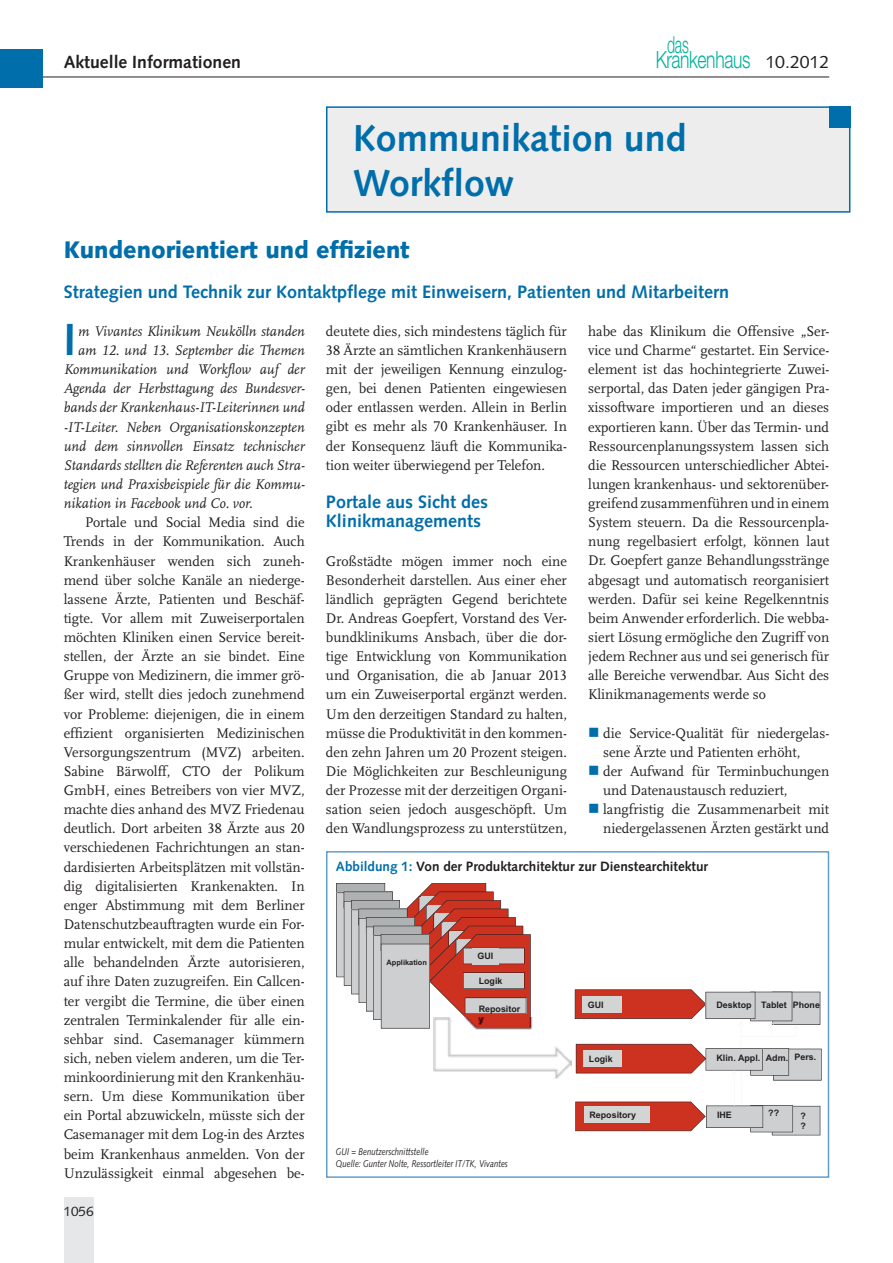
<style>
.page{position:relative;width:893px;height:1263px;background:#fff}
.page>*{position:absolute;margin:0;border:0;box-sizing:border-box;transform-origin:0 0}
.t1{font:700 45px "Syntax";color:#006eaa}
.t2{font:700 37.5px/45px "Syntax";color:#006eaa}
.t3{font:900 24px "Syntax";color:#006eaa;scale:.95 1}
.t4{font:300 23.7px "Helvetica Neue";letter-spacing:-.025em;color:#00b19c;scale:.74 1}
.t5{font:300 23.4px "Helvetica Neue";color:#00b19c;scale:.6 1}
.t6{font:700 18px/19.2px "Syntax";color:#006eaa}
.t7{font:700 17.7px "Syntax";color:#231f20}
.t8{font:17.7px "Syntax";color:#231f20}
.t9{font:14.7px/19.2px "Scala LF";color:#231f20;text-align:justify}
.t10{font:italic 14.7px "Scala LF";color:#231f20}
.t11{font:700 13.5px "Syntax";color:#231f20}
.t12{font:13.5px "Syntax";color:#231f20}
.t13{font:italic 9.75px/12px "Syntax";color:#231f20;scale:.8 1}
.t14{font:700 8.85px/10.6px "Arial";color:#231f20}
.t15{font:700 7.5px "Arial";color:#231f20}
.s1{color:#006eaa}
</style>
<div class="page">
<hr style="left:21px;top:77px;width:808px;height:1px;background:#231f20">
<div style="left:0;top:49px;width:42px;height:38px;background:#006eaa"></div>
<div style="left:64px;top:1197px;width:29px;height:66px;background:#e6e7e8"></div>
<div style="left:327px;top:107px;width:523px;height:105px;background:#ededee"></div>
<div style="left:326px;top:106px;width:524px;height:107px;border:2px solid #006eaa"></div>
<div style="left:829px;top:106px;width:21px;height:22px;background:#006eaa"></div>
<div style="left:326px;top:851px;width:503px;height:327px;border:2px solid #639dca"></div>
<svg style="left:336px;top:883px;width:195px;height:145px;background:#c69a95"></svg>
<img style="left:434px;top:1018px;width:137px;height:61px">
<svg style="left:575px;top:989px;width:246px;height:146px"></svg>
<h3 class="t5" style="left:667px;top:36px;width:37px">das</h3>
<h3 class="t4" style="left:656px;top:51px;width:130px">Krankenhaus</h3>
<p class="t7" style="left:64px;top:55px;width:179px">Aktuelle Informationen</p>
<p class="t8" style="left:765px;top:55px;width:65px">10.2012</p>
<h2 class="t2" style="left:353px;top:119px;width:335px">Kommunikation und<br>Workflow</h2>
<h3 class="t3" style="left:64px;top:240px;width:366px">Kundenorientiert und effizient</h3>
<p class="t6" style="left:64px;top:284px;width:667px">Strategien und Technik zur Kontaktpflege mit Einweisern, Patienten und Mitarbeitern</p>
<h1 class="t1" style="left:64px;top:321px;width:14px">I</h1>
<p class="t10" style="left:78px;top:325px;width:228px">m Vivantes Klinikum Neukölln standen</p>
<p class="t9" style="left:326px;top:322px;width:242px">deutete dies, sich mindestens täglich für 38 Ärzte an sämtlichen Krankenhäusern mit der jeweiligen Kennung einzulog&shy;gen, bei denen Patienten eingewiesen oder entlassen werden. Allein in Berlin gibt es mehr als 70 Krankenhäuser. In der Konsequenz läuft die Kommunika&shy;tion weiter überwiegend per Telefon.</p>
<p class="t6" style="left:326px;top:494px;width:163px">Portale aus Sicht des<br>Klinikmanagements</p>
<p class="t9" style="left:326px;top:552px;width:242px">Großstädte mögen immer noch eine Besonderheit darstellen. Aus einer eher ländlich geprägten Gegend berichtete Dr. Andreas Goepfert, Vorstand des Ver&shy;bundklinikums Ansbach, über die dor&shy;tige Entwicklung von Kommunikation und Organisation, die ab Januar 2013 um ein Zuweiserportal ergänzt werden.<br>Um den derzeitigen Standard zu halten, müsse die Produktivität in den kommen&shy;den zehn Jahren um 20 Prozent steigen.<br>Die Möglichkeiten zur Beschleunigung der Prozesse mit der derzeitigen Organi&shy;sation seien jedoch ausgeschöpft. Um den Wandlungsprozess zu unterstützen,</p>
<p class="t9" style="left:588px;top:323px;width:242px">habe das Klinikum die Offensive „Ser&shy;vice und Charme“ gestartet. Ein Service&shy;element ist das hochintegrierte Zuwei&shy;serportal, das Daten jeder gängigen Pra&shy;xissoftware importieren und an dieses exportieren kann. Über das Termin- und Ressourcenplanungssystem lassen sich die Ressourcen unterschiedlicher Abtei&shy;lungen krankenhaus- und sektorenüber&shy;greifend zusammenführen und in einem System steuern. Da die Ressourcenpla&shy;nung regelbasiert erfolgt, können laut Dr. Goepfert ganze Behandlungsstränge abgesagt und automatisch reorganisiert werden. Dafür sei keine Regelkenntnis beim Anwender erforderlich. Die webba&shy;siert Lösung ermögliche den Zugriff von jedem Rechner aus und sei generisch für alle Bereiche verwendbar. Aus Sicht des Klinikmanagements werde so</p>
<p class="t9" style="left:603px;top:724px;width:228px;text-indent:-15px"><span class="s1">■</span> die Service-Qualität für niedergelas&shy;sene Ärzte und Patienten erhöht,</p>
<p class="t9" style="left:603px;top:763px;width:228px;text-indent:-15px"><span class="s1">■</span> der Aufwand für Terminbuchungen und Datenaustausch reduziert,</p>
<p class="t9" style="left:588px;top:801px;width:242px;text-align:right"><span class="s1">■</span> langfristig die Zusammenarbeit mit niedergelassenen Ärzten gestärkt und</p>
<p class="t11" style="left:336px;top:861px;width:374px"><span class="s1">Abbildung 1:</span> Von der Produktarchitektur zur Dienstearchitektur</p>
<p class="t10" style="left:78px;top:344px;width:228px">am 12. und 13. September die Themen</p>
<p class="t10" style="left:64px;top:363px;width:242px">Kommunikation und Workflow auf der</p>
<p class="t10" style="left:64px;top:382px;width:242px">Agenda der Herbsttagung des Bundesver-</p>
<p class="t10" style="left:64px;top:401px;width:242px">bands der Krankenhaus-IT-Leiterinnen und</p>
<p class="t10" style="left:64px;top:420px;width:242px">-IT-Leiter. Neben Organisationskonzepten</p>
<p class="t10" style="left:64px;top:439px;width:242px">und dem sinnvollen Einsatz technischer</p>
<p class="t10" style="left:64px;top:458px;width:242px">Standards stellten die Referenten auch Stra-</p>
<p class="t10" style="left:64px;top:478px;width:242px">tegien und Praxisbeispiele für die Kommu-</p>
<p class="t10" style="left:64px;top:497px;width:190px">nikation in Facebook und Co. vor.</p>
<p class="t9" style="left:64px;top:514px;width:242px;text-indent:21px">Portale und Social Media sind die Trends in der Kommunikation. Auch Krankenhäuser wenden sich zuneh&shy;mend über solche Kanäle an niederge&shy;lassene Ärzte, Patienten und Beschäf&shy;tigte. Vor allem mit Zuweiserportalen möchten Kliniken einen Service bereit&shy;stellen, der Ärzte an sie bindet. Eine Gruppe von Medizinern, die immer grö&shy;ßer wird, stellt dies jedoch zunehmend vor Probleme: diejenigen, die in einem effizient organisierten Medizinischen Versorgungszentrum (MVZ) arbeiten.<br>Sabine Bärwolff, CTO der Polikum GmbH, eines Betreibers von vier MVZ, machte dies anhand des MVZ Friedenau deutlich. Dort arbeiten 38 Ärzte aus 20 verschiedenen Fachrichtungen an stan&shy;dardisierten Arbeitsplätzen mit vollstän&shy;dig digitalisierten Krankenakten. In enger Abstimmung mit dem Berliner Datenschutzbeauftragten wurde ein For&shy;mular entwickelt, mit dem die Patienten alle behandelnden Ärzte autorisieren, auf ihre Daten zuzugreifen. Ein Callcen&shy;ter vergibt die Termine, die über einen zentralen Terminkalender für alle ein&shy;sehbar sind. Casemanager kümmern sich, neben vielem anderen, um die Ter&shy;minkoordinierung mit den Krankenhäu&shy;sern. Um diese Kommunikation über ein Portal abzuwickeln, müsste sich der Casemanager mit dem Log-in des Arztes beim Krankenhaus anmelden. Von der Unzulässigkeit einmal abgesehen be-</p>
<p class="t14" style="left:477px;top:952px;width:17px">GUI</p>
<p class="t14" style="left:479px;top:976px;width:25px">Logik</p>
<p class="t14" style="left:479px;top:1004px;width:43px">Repositor</p>
<p class="t15" style="left:386px;top:960px;width:42px">Applikation</p>
<p class="t14" style="left:588px;top:1000px;width:17px">GUI</p>
<p class="t14" style="left:716px;top:1000px;width:105px">Desktop Tablet Phone</p>
<p class="t14" style="left:716px;top:1054px;width:101px">Klin. Appl. Adm. Pers.</p>
<p class="t14" style="left:589px;top:1054px;width:25px">Logik</p>
<p class="t14" style="left:717px;top:1110px;width:16px">IHE</p>
<p class="t14" style="left:768px;top:1109px;width:12px">??</p>
<p class="t14" style="left:801px;top:1111px;width:7px">? ?</p>
<p class="t14" style="left:589px;top:1111px;width:48px">Repository</p>
<p class="t13" style="left:336px;top:1147px;width:216px">GUI = Benutzerschnittstelle<br>Quelle: Gunter Nolte, Ressortleiter IT/TK, Vivantes</p>
<p class="t12" style="left:64px;top:1205px;width:32px">1056</p>
</div>
